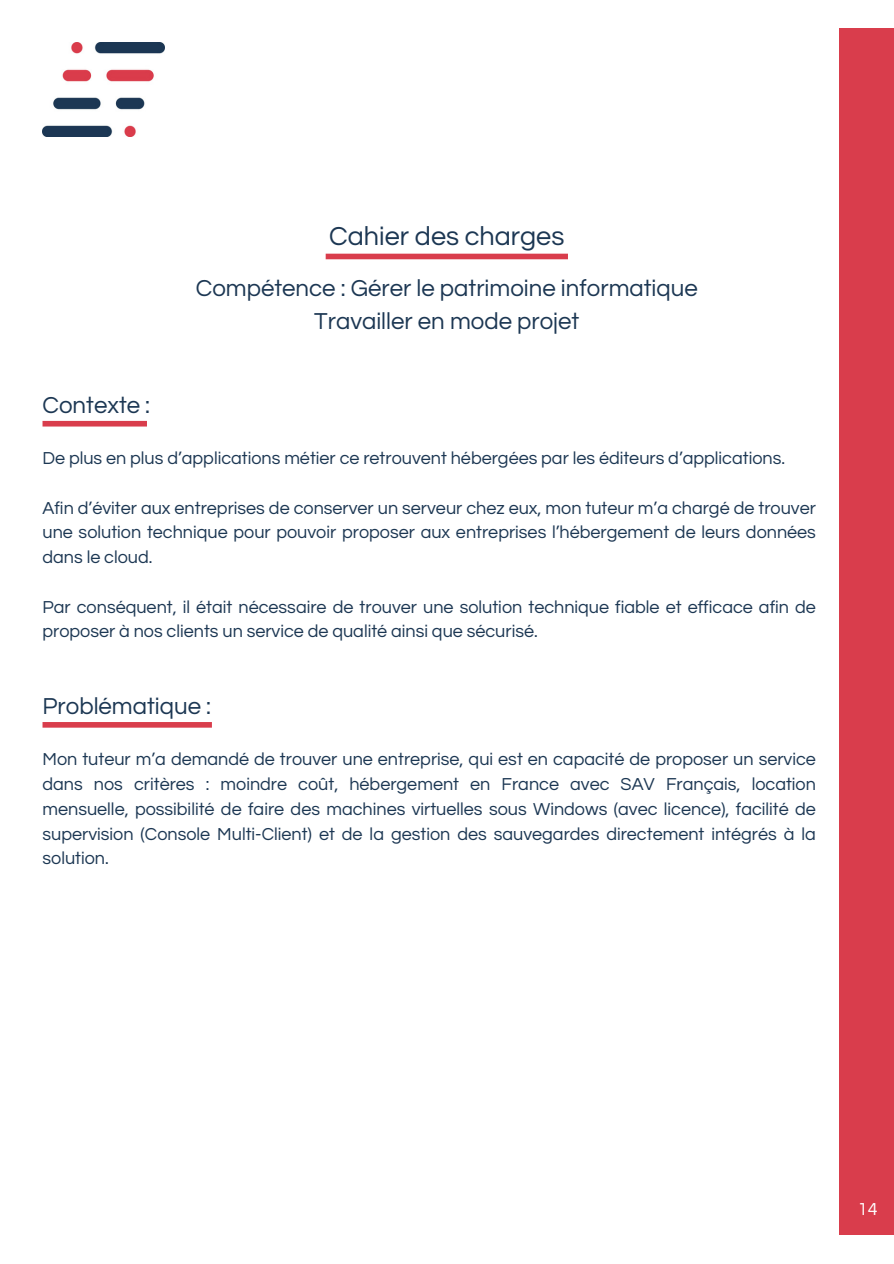
<style>
.page{position:relative;width:894px;height:1264px;background:#fff}
.page>*{position:absolute;margin:0;border:0;box-sizing:border-box;transform-origin:0 0}
.t1{font:27px "Questrial";color:#1c3753}
.t2{font:24px/32.7px "Questrial";color:#1c3753;text-align:center}
.t3{font:18px/24.8px "Questrial";color:#1c3753;text-align:justify}
.t4{font:18px "Questrial";color:#fff}
</style>
<div class="page">
<div style="left:839px;top:29px;width:54px;height:1205px;background:#d93d4c"></div>
<div style="left:325px;top:254px;width:243px;height:5px;background:#d93d4c"></div>
<img style="left:42px;top:43px;width:122px;height:93px">
<div style="left:42px;top:421px;width:105px;height:5px;background:#d93d4c"></div>
<div style="left:42px;top:722px;width:170px;height:5px;background:#d93d4c"></div>
<p class="t1" style="left:329px;top:223px;width:236px">Cahier des charges</p>
<h1 class="t2" style="left:196px;top:273px;width:503px">Compétence : Gérer le patrimoine informatique<br>Travailler en mode projet</h1>
<p class="t2" style="left:42px;top:389px;width:109px">Contexte :</p>
<h2 class="t3" style="left:42px;top:446px;width:743px">De plus en plus d’applications métier ce retrouvent hébergées par les éditeurs d’applications.</h2>
<h2 class="t3" style="left:42px;top:496px;width:774px">Afin d’éviter aux entreprises de conserver un serveur chez eux, mon tuteur m’a chargé de trouver une solution technique pour pouvoir proposer aux entreprises l’hébergement de leurs données dans le cloud.</h2>
<p class="t3" style="left:42px;top:595px;width:774px">Par conséquent, il était nécessaire de trouver une solution technique fiable et efficace afin de proposer à nos clients un service de qualité ainsi que sécurisé.</p>
<p class="t2" style="left:42px;top:690px;width:170px">Problématique :</p>
<p class="t3" style="left:42px;top:747px;width:774px">Mon tuteur m’a demandé de trouver une entreprise, qui est en capacité de proposer un service dans nos critères : moindre coût, hébergement en France avec SAV Français, location mensuelle, possibilité de faire des machines virtuelles sous Windows (avec licence), facilité de supervision (Console Multi-Client) et de la gestion des sauvegardes directement intégrés à la solution.</p>
<p class="t4" style="left:857px;top:1199px;width:21px">14</p>
</div>
